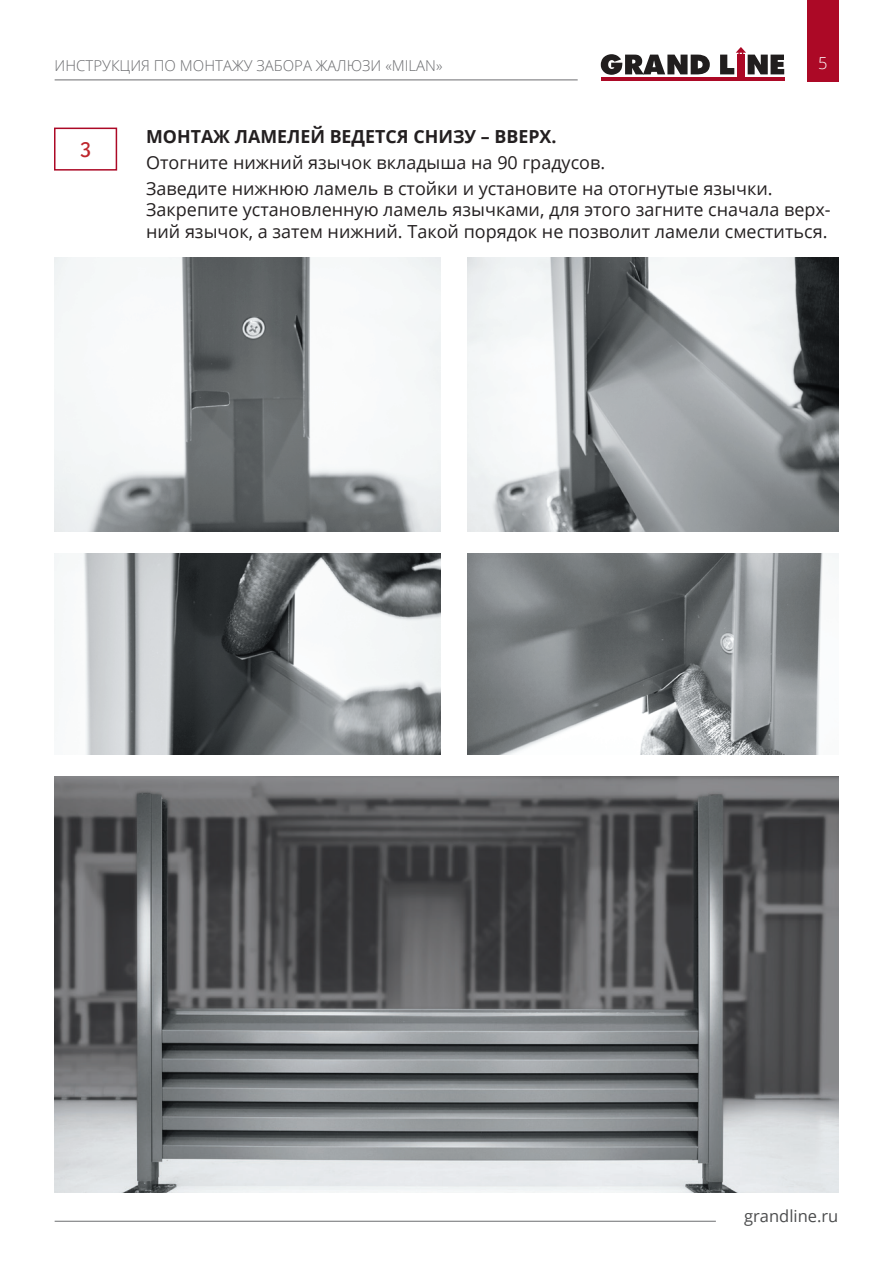
<style>
.page{position:relative;width:893px;height:1263px;background:#fff}
.page>*{position:absolute;margin:0;border:0;box-sizing:border-box;transform-origin:0 0}
.t1{font:21px "Red Ring";color:#be262c}
.t2{font:18px/25.8px "Open Sans";color:#231f20}
.t3{font:700 18px "Open Sans";color:#231f20}
.t4{font:16.5px "Open Sans";color:#4b4c4d}
.t5{font:300 16.5px "Open Sans";color:#fff}
.t6{font:300 15px "Open Sans";color:#6c6d70}
</style>
<div class="page">
<div style="left:807px;top:0;width:31px;height:81px;background:#ac0926"></div>
<div style="left:737px;top:55px;width:7px;height:24px;background:#ac0926"></div>
<hr style="left:601px;top:77px;width:183px;height:3px;background:#ac0926">
<svg style="left:601px;top:54px;width:109px;height:21px"></svg>
<svg style="left:720px;top:47px;width:64px;height:27px"></svg>
<hr style="left:55px;top:80px;width:523px;height:1px;background:#6c6d70">
<hr style="left:55px;top:1221px;width:661px;height:1px;background:#6c6d70">
<div style="left:54px;top:128px;width:63px;height:43px;border:2px solid #ac0926"></div>
<img style="left:54px;top:257px;width:386px;height:275px">
<img style="left:468px;top:257px;width:371px;height:275px">
<img style="left:55px;top:553px;width:385px;height:202px">
<img style="left:468px;top:553px;width:371px;height:202px">
<img style="left:54px;top:777px;width:785px;height:415px">
<p class="t6" style="left:55px;top:55px;width:389px">ИНСТРУКЦИЯ ПО МОНТАЖУ ЗАБОРА ЖАЛЮЗИ «MILAN»</p>
<p class="t5" style="left:818px;top:52px;width:11px">5</p>
<p class="t1" style="left:80px;top:136px;width:13px">3</p>
<p class="t3" style="left:146px;top:124px;width:412px">МОНТАЖ ЛАМЕЛЕЙ ВЕДЕТСЯ СНИЗУ – ВВЕРХ.</p>
<p class="t2" style="left:146px;top:149px;width:628px">Отогните нижний язычок вкладыша на 90 градусов.<br>Заведите нижнюю ламель в стойки и установите на отогнутые язычки.</p>
<p class="t2" style="left:146px;top:198px;width:686px;line-height:21.6px">Закрепите установленную ламель язычками, для этого загните сначала верх&shy;ний язычок, а затем нижний. Такой порядок не позволит ламели сместиться.</p>
<p class="t4" style="left:744px;top:1204px;width:96px">grandline.ru</p>
</div>
